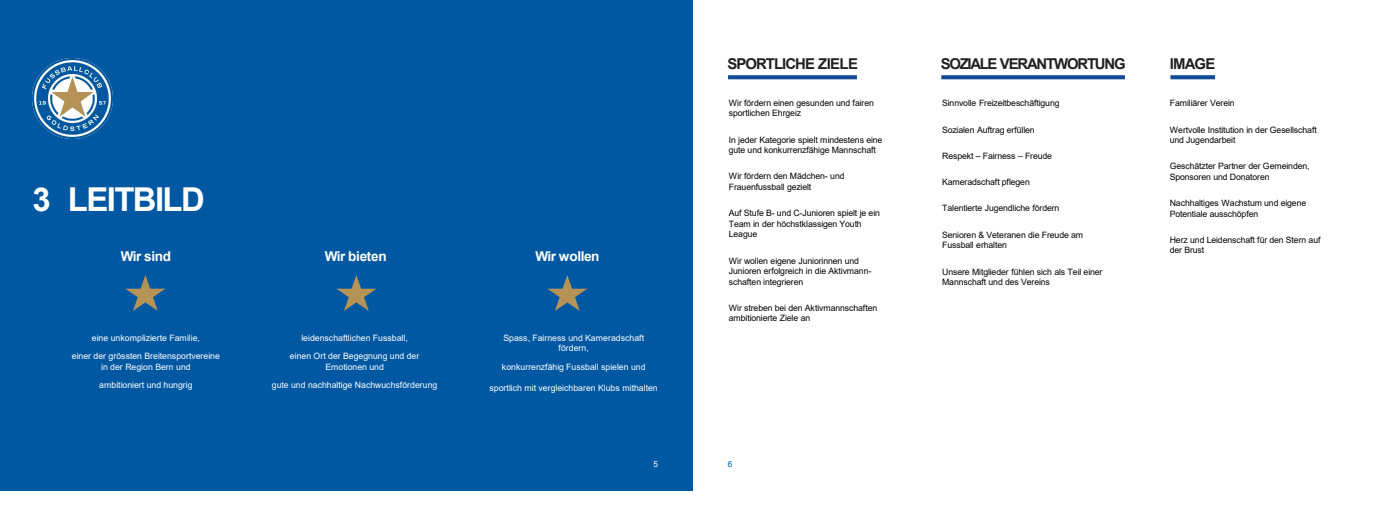
<style>
.page{position:relative;width:1386px;height:522px;background:#fff}
.page>*{position:absolute;margin:0;border:0;box-sizing:border-box;transform-origin:0 0}
.t1{font:700 32.9px "Arial";letter-spacing:-.05em;color:#fff}
.t2{font:700 14.88px "Arial";letter-spacing:-.075em;color:#231f20}
.t3{font:700 13.56px "Arial";letter-spacing:-.02em;color:#fff}
.t4{font:8.75px/10.5px "Arial";letter-spacing:-.015em;color:#000}
.t5{font:8.75px/10.5px "Arial";color:#fff;text-align:center}
.t6{font:8.31px "Arial";color:#fff}
.t7{font:8.31px "Arial";color:#0058a3}
</style>
<div class="page">
<div style="left:0;top:0;width:693px;height:490px;background:#0058a3"></div>
<img style="left:33px;top:58px;width:79px;height:80px">
<svg style="left:728px;top:75px;width:128px;height:4px"></svg>
<svg style="left:1170px;top:75px;width:44px;height:4px"></svg>
<svg style="left:941px;top:75px;width:183px;height:4px"></svg>
<svg style="left:125px;top:275px;width:40px;height:35px"></svg>
<svg style="left:336px;top:275px;width:40px;height:35px"></svg>
<svg style="left:547px;top:275px;width:40px;height:35px"></svg>
<p class="t1" style="left:33px;top:176px;width:174px">3 LEITBILD</p>
<p class="t3" style="left:121px;top:246px;width:52px">Wir sind</p>
<p class="t3" style="left:535px;top:246px;width:66px">Wir wollen</p>
<p class="t3" style="left:325px;top:246px;width:63px">Wir bieten</p>
<p class="t5" style="left:92px;top:332px;width:109px">eine unkomplizierte Familie,</p>
<p class="t5" style="left:72px;top:350px;width:149px">einer der grössten Breitensportvereine in der Region Bern und</p>
<p class="t5" style="left:99px;top:379px;width:95px">ambitioniert und hungrig</p>
<p class="t5" style="left:301px;top:332px;width:108px">leidenschaftlichen Fussball,</p>
<p class="t5" style="left:290px;top:350px;width:131px">einen Ort der Begegnung und der<br>Emotionen und</p>
<p class="t5" style="left:272px;top:379px;width:167px">gute und nachhaltige Nachwuchsförderung</p>
<p class="t5" style="left:503px;top:332px;width:142px">Spass, Fairness und Kameradschaft fördern,</p>
<p class="t5" style="left:502px;top:361px;width:145px">konkurrenzfähig Fussball spielen und</p>
<p class="t5" style="left:489px;top:382px;width:170px">sportlich mit vergleichbaren Klubs mithalten</p>
<h2 class="t2" style="left:727px;top:53px;width:132px">SPORTLICHE ZIELE</h2>
<p class="t2" style="left:940px;top:53px;width:186px">SOZIALE VERANTWORTUNG</p>
<p class="t2" style="left:1169px;top:53px;width:47px">IMAGE</p>
<p class="t4" style="left:728px;top:97px;width:147px">Wir fördern einen gesunden und fairen sportlichen Ehrgeiz</p>
<p class="t4" style="left:728px;top:134px;width:155px">In jeder Kategorie spielt mindestens eine gute und konkurrenzfähige Mannschaft</p>
<p class="t4" style="left:728px;top:171px;width:117px">Wir fördern den Mädchen- und<br>Frauenfussball gezielt</p>
<p class="t4" style="left:728px;top:208px;width:153px">Auf Stufe B- und C-Junioren spielt je ein<br>Team in der höchstklassigen Youth<br>League</p>
<p class="t4" style="left:728px;top:255px;width:144px">Wir wollen eigene Juniorinnen und<br>Junioren erfolgreich in die Aktivmann&shy;schaften integrieren</p>
<p class="t4" style="left:728px;top:302px;width:150px">Wir streben bei den Aktivmannschaften ambitionierte Ziele an</p>
<p class="t4" style="left:942px;top:98px;width:119px">Sinnvolle Freizeitbeschäftigung</p>
<p class="t4" style="left:942px;top:124px;width:94px">Sozialen Auftrag erfüllen</p>
<p class="t4" style="left:942px;top:150px;width:111px">Respekt – Fairness – Freude</p>
<p class="t4" style="left:942px;top:176px;width:89px">Kameradschaft pflegen</p>
<p class="t4" style="left:942px;top:203px;width:119px">Talentierte Jugendliche fördern</p>
<p class="t4" style="left:942px;top:229px;width:143px">Senioren &amp; Veteranen die Freude am<br>Fussball erhalten</p>
<p class="t4" style="left:942px;top:266px;width:162px">Unsere Mitglieder fühlen sich als Teil einer<br>Mannschaft und des Vereins</p>
<p class="t4" style="left:1169px;top:98px;width:67px">Familiärer Verein</p>
<p class="t4" style="left:1169px;top:124px;width:148px">Wertvolle Institution in der Gesellschaft und Jugendarbeit</p>
<p class="t4" style="left:1169px;top:161px;width:141px">Geschätzter Partner der Gemeinden,<br>Sponsoren und Donatoren</p>
<p class="t4" style="left:1169px;top:197px;width:138px">Nachhaltiges Wachstum und eigene<br>Potentiale ausschöpfen</p>
<p class="t4" style="left:1169px;top:234px;width:152px">Herz und Leidenschaft für den Stern auf der Brust</p>
<p class="t6" style="left:653px;top:457px;width:6px">5</p>
<p class="t7" style="left:728px;top:457px;width:6px">6</p>
</div>
